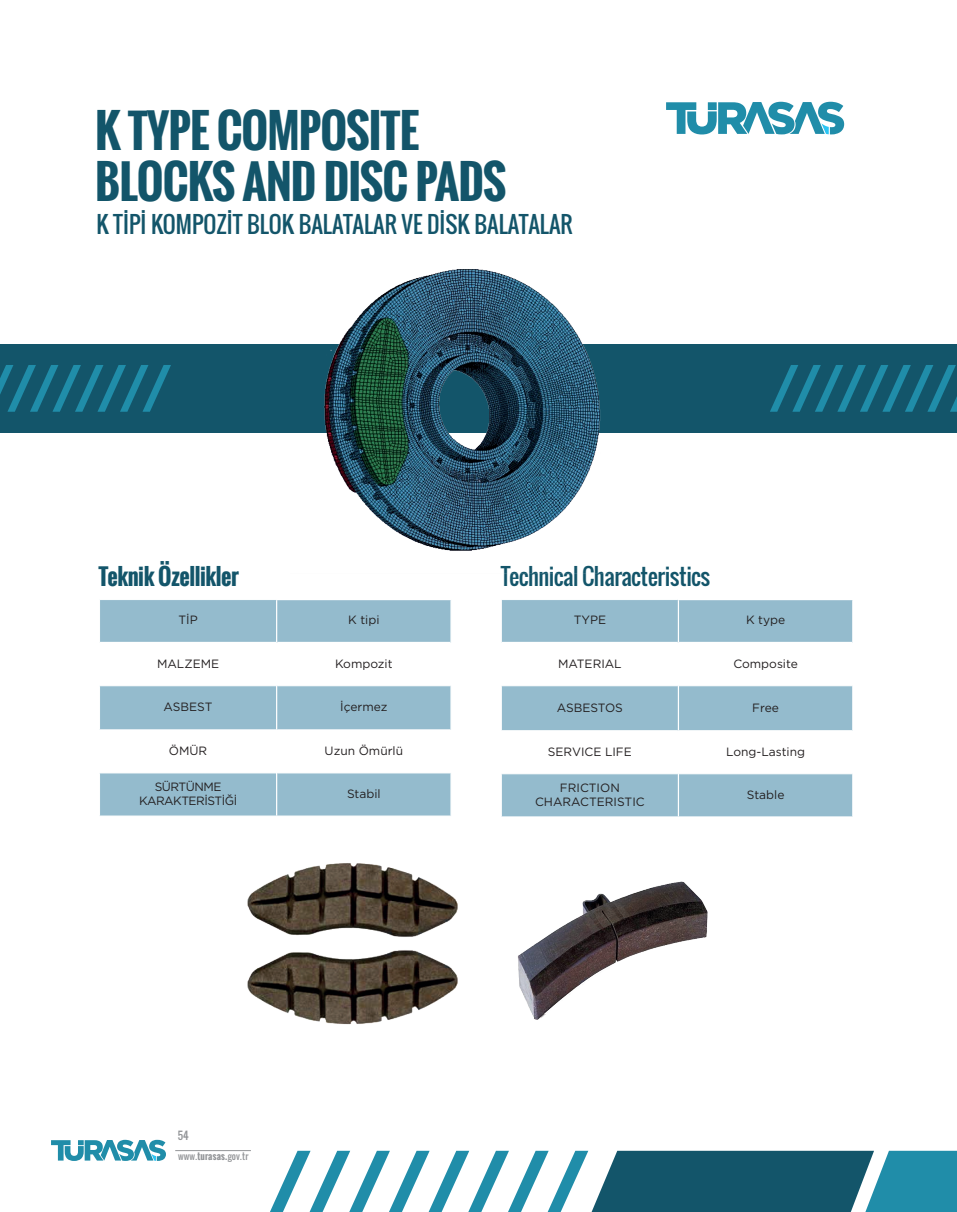
<style>
.page{position:relative;width:957px;height:1212px;background:#fff}
.page>*{position:absolute;margin:0;border:0;box-sizing:border-box;transform-origin:0 0}
.t1{font:700 45px/50.8px "Oswald";letter-spacing:-.02em;color:#13556a}
.t2{font:22.5px "Oswald";color:#13556a}
.t3{font:22.5px "Oswald";letter-spacing:-.02em;color:#13556a}
.t4{font:700 22.5px "Oswald";letter-spacing:-.02em;color:#13556a}
.t5{font:12px/14.4px "Gotham";color:#231f20;text-align:center}
.t6{font:12px/14.4px "Gotham";letter-spacing:-.04em;color:#231f20;text-align:center}
.t7{font:10.5px "Oswald";color:#939598}
.t8{font:9px "Oswald";letter-spacing:.02em;color:#939598}
.s1{font-weight:700}
</style>
<div class="page">
<svg style="left:51px;top:1140px;width:115px;height:21px"></svg>
<hr style="left:175px;top:1150px;width:76px;height:1px;background:#939598">
<div style="left:0;top:344px;width:957px;height:89px;background:#13556a"></div>
<svg style="left:0;top:365px;width:171px;height:47px"></svg>
<svg style="left:770px;top:365px;width:187px;height:47px"></svg>
<svg style="left:270px;top:1150px;width:687px;height:62px"></svg>
<img style="left:518px;top:881px;width:190px;height:139px">
<img style="left:247px;top:863px;width:211px;height:162px">
<svg style="left:666px;top:102px;width:178px;height:33px"></svg>
<svg style="left:100px;top:600px;width:350px;height:216px;fill:#94bbcd"></svg>
<hr style="left:100px;top:642px;width:176px;height:1px;background:#fff">
<hr style="left:277px;top:642px;width:173px;height:1px;background:#fff">
<hr style="left:99px;top:685px;width:177px;height:1px;background:#fff">
<hr style="left:277px;top:685px;width:173px;height:1px;background:#fff">
<hr style="left:99px;top:729px;width:177px;height:1px;background:#fff">
<hr style="left:277px;top:729px;width:173px;height:1px;background:#fff">
<hr style="left:99px;top:772px;width:177px;height:1px;background:#fff">
<hr style="left:277px;top:772px;width:173px;height:1px;background:#fff">
<hr style="left:276px;top:600px;width:1px;height:43px;background:#fff">
<hr style="left:276px;top:643px;width:1px;height:43px;background:#fff">
<hr style="left:276px;top:686px;width:1px;height:44px;background:#fff">
<hr style="left:276px;top:730px;width:1px;height:43px;background:#fff">
<hr style="left:276px;top:773px;width:1px;height:43px;background:#fff">
<svg style="left:502px;top:600px;width:350px;height:216px;fill:#94bbcd"></svg>
<hr style="left:502px;top:642px;width:176px;height:1px;background:#fff">
<hr style="left:679px;top:642px;width:173px;height:1px;background:#fff">
<hr style="left:501px;top:685px;width:177px;height:1px;background:#fff">
<hr style="left:679px;top:685px;width:173px;height:1px;background:#fff">
<hr style="left:501px;top:730px;width:177px;height:1px;background:#fff">
<hr style="left:679px;top:730px;width:173px;height:1px;background:#fff">
<hr style="left:501px;top:773px;width:177px;height:1px;background:#fff">
<hr style="left:679px;top:773px;width:173px;height:1px;background:#fff">
<hr style="left:678px;top:600px;width:1px;height:43px;background:#fff">
<hr style="left:678px;top:643px;width:1px;height:43px;background:#fff">
<hr style="left:678px;top:686px;width:1px;height:45px;background:#fff">
<hr style="left:678px;top:731px;width:1px;height:43px;background:#fff">
<hr style="left:678px;top:774px;width:1px;height:42px;background:#fff">
<img style="left:323px;top:269px;width:278px;height:282px">
<h1 class="t1" style="left:95px;top:106px;width:412px">K TYPE COMPOSITE<br>BLOCKS AND DISC PADS</h1>
<h2 class="t2" style="left:96px;top:208px;width:478px">K TİPİ KOMPOZİT BLOK BALATALAR VE DİSK BALATALAR</h2>
<h2 class="t4" style="left:98px;top:560px;width:142px">Teknik Özellikler</h2>
<h2 class="t3" style="left:501px;top:560px;width:211px">Technical Characteristics</h2>
<p class="t5" style="left:178px;top:613px;width:21px">TİP</p>
<p class="t5" style="left:348px;top:613px;width:33px">K tipi</p>
<p class="t5" style="left:157px;top:656px;width:64px">MALZEME</p>
<p class="t5" style="left:335px;top:656px;width:59px">Kompozit</p>
<p class="t5" style="left:164px;top:699px;width:50px">ASBEST</p>
<p class="t5" style="left:340px;top:699px;width:49px">İçermez</p>
<p class="t5" style="left:169px;top:743px;width:40px">ÖMÜR</p>
<p class="t5" style="left:324px;top:743px;width:80px">Uzun Ömürlü</p>
<p class="t6" style="left:139px;top:779px;width:100px">SÜRTÜNME<br>KARAKTERİSTİĞİ</p>
<p class="t5" style="left:347px;top:786px;width:35px">Stabil</p>
<p class="t7" style="left:178px;top:1128px;width:12px">54</p>
<p class="t8" style="left:178px;top:1150px;width:72px">www.<span class="s1">turasas.</span>gov.tr</p>
<p class="t5" style="left:573px;top:613px;width:34px">TYPE</p>
<p class="t5" style="left:746px;top:613px;width:41px">K type</p>
<p class="t5" style="left:558px;top:656px;width:65px">MATERIAL</p>
<p class="t5" style="left:733px;top:656px;width:66px">Composite</p>
<p class="t5" style="left:557px;top:700px;width:68px">ASBESTOS</p>
<p class="t5" style="left:752px;top:700px;width:28px">Free</p>
<p class="t5" style="left:548px;top:744px;width:85px">SERVICE LIFE</p>
<p class="t5" style="left:726px;top:744px;width:80px">Long-Lasting</p>
<p class="t5" style="left:535px;top:780px;width:111px">FRICTION<br>CHARACTERISTIC</p>
<p class="t5" style="left:747px;top:787px;width:39px">Stable</p>
</div>
